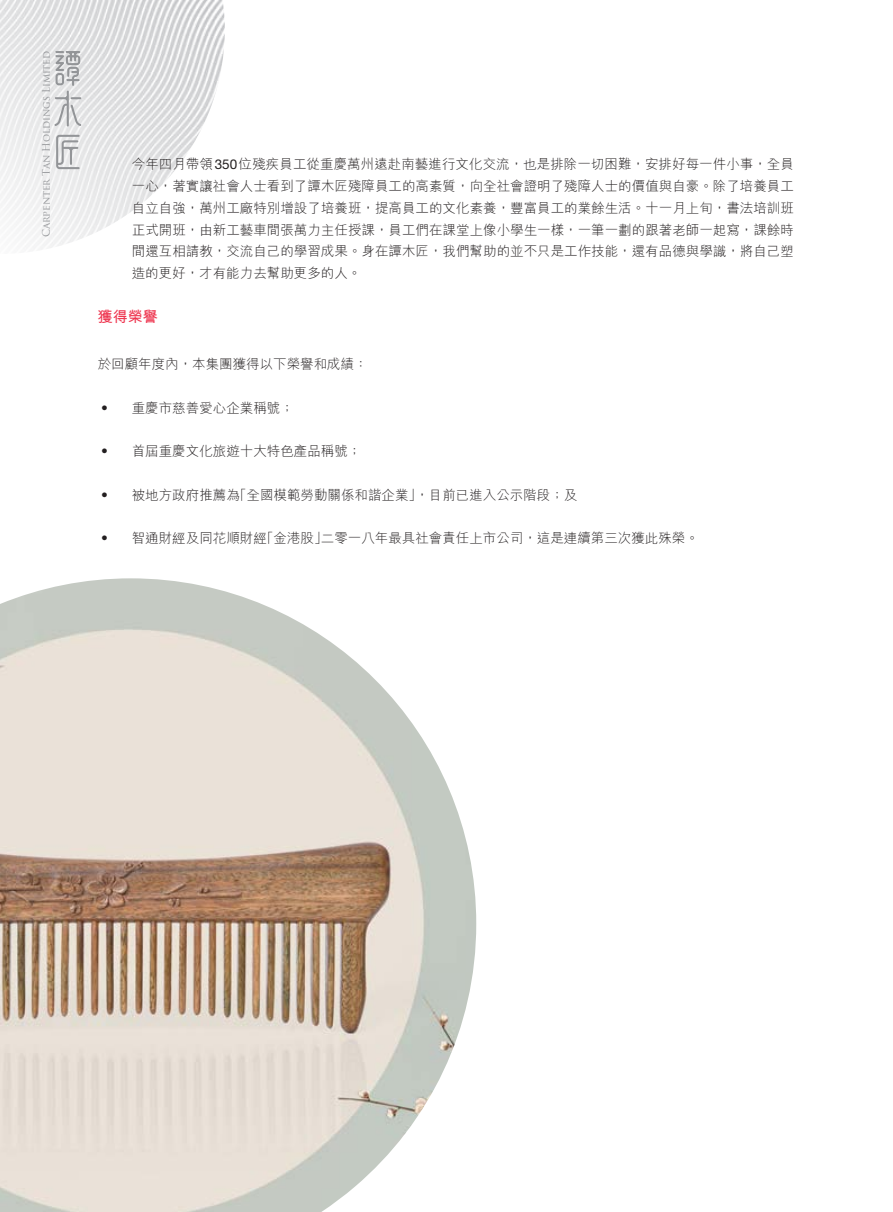
<style>
.page{position:relative;width:893px;height:1212px;background:#fff}
.page>*{position:absolute;margin:0;border:0;box-sizing:border-box;transform-origin:0 0}
._3__標題{font:700 15px "M Hei HK";color:#ee354f}
._1__內文{font:300 13.5px/21.8px "M Hei HK";color:#231f20;text-align:justify}
.t1{font:10.05px "Trajan Pro";letter-spacing:-.01em;color:#939598}
.s1{font-family:"Helvetica Neue LT Std";font-weight:400}
</style>
<div class="page">
<img style="left:0;top:0;width:225px;height:250px">
<svg style="left:56px;top:135px;width:24px;height:34px"></svg>
<svg style="left:55px;top:51px;width:26px;height:75px;background:#cccdce"></svg>
<img style="left:0;top:578px;width:476px;height:634px">
<p class="t1" style="left:40px;top:237px;width:188px;rotate:-90deg">Carpenter Tan Holdings Limited</p>
<p class="_1__內文" style="left:132px;top:153px;width:664px">今年四月帶領<span class="s1">350</span>位殘疾員工從重慶萬州遠赴南藝進行文化交流，也是排除一切困難，安排好每一件小事，全員一心，著實讓社會人士看到了譚木匠殘障員工的高素質，向全社會證明了殘障人士的價值與自豪。除了培養員工自立自強，萬州工廠特別增設了培養班，提高員工的文化素養，豐富員工的業餘生活。十一月上旬，書法培訓班正式開班，由新工藝車間張萬力主任授課，員工們在課堂上像小學生一樣，一筆一劃的跟著老師一起寫，課餘時間還互相請教，交流自己的學習成果。身在譚木匠，我們幫助的並不只是工作技能，還有品德與學識，將自己塑造的更好，才有能力去幫助更多的人。</p>
<p class="_3__標題" style="left:98px;top:305px;width:61px">獲得榮譽</p>
<p class="_1__內文" style="left:98px;top:353px;width:272px">於回顧年度內，本集團獲得以下榮譽和成績：</p>
<p class="_1__內文" style="left:132px;top:397px;width:163px">重慶市慈善愛心企業稱號;</p>
<p class="_1__內文" style="left:98px;top:397px;width:15px">‧</p>
<p class="_1__內文" style="left:98px;top:440px;width:15px">‧</p>
<p class="_1__內文" style="left:132px;top:440px;width:231px">首屆重慶文化旅遊十大特色產品稱號;</p>
<p class="_1__內文" style="left:98px;top:484px;width:15px">‧</p>
<p class="_1__內文" style="left:233px;top:484px;width:346px">「全國模範勞動關係和諧企業，」目前已進入公示階段；及</p>
<p class="_1__內文" style="left:132px;top:484px;width:109px">被地方政府推薦為</p>
<p class="_1__內文" style="left:98px;top:527px;width:15px">‧</p>
<p class="_1__內文" style="left:321px;top:527px;width:379px">二零一八年最具社會責任上市公司，這是連續第三次獲此殊榮。</p>
<p class="_1__內文" style="left:132px;top:527px;width:136px">智通財經及同花順財經</p>
<p class="_1__內文" style="left:260px;top:527px;width:69px">「金港股」</p>
</div>
